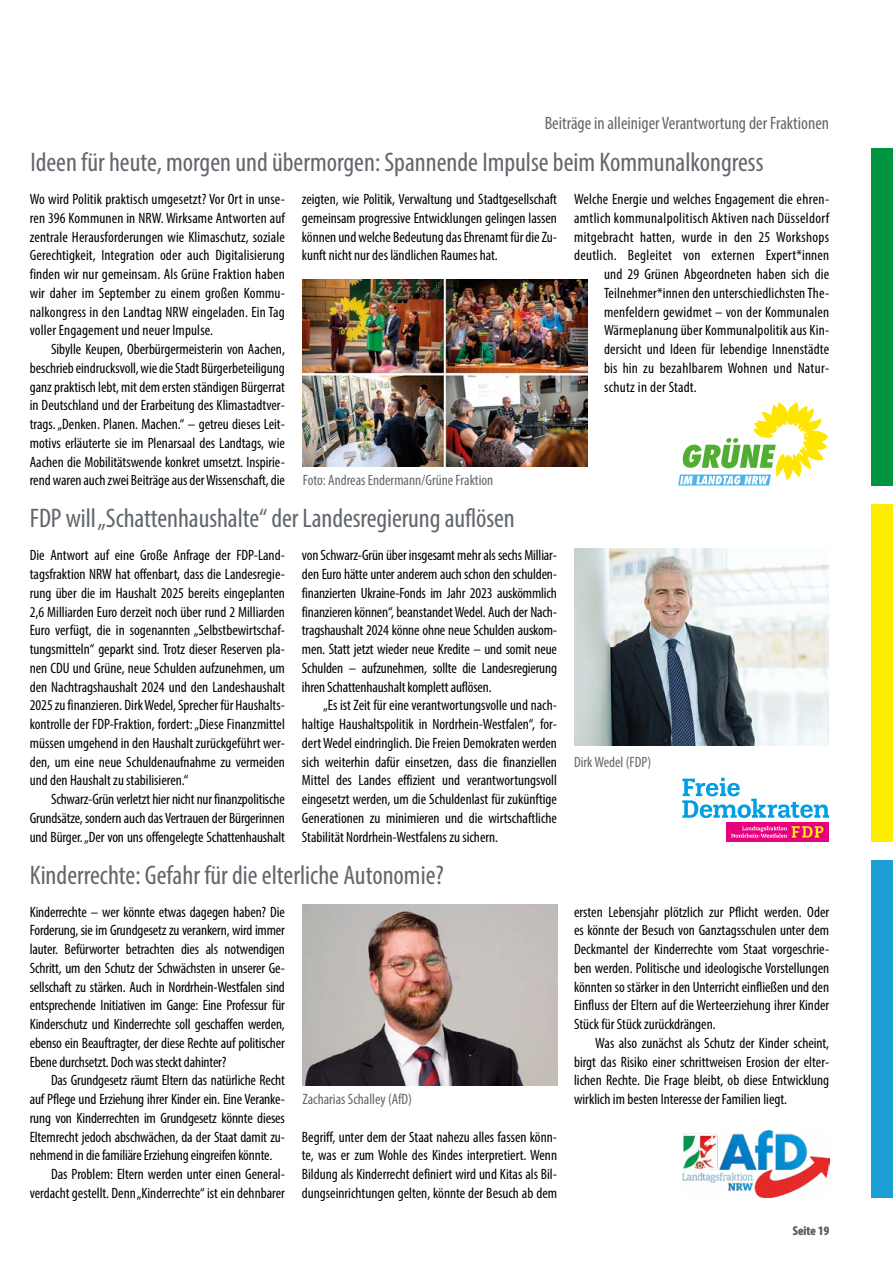
<style>
.page{position:relative;width:893px;height:1263px;background:#fff}
.page>*{position:absolute;margin:0;border:0;box-sizing:border-box;transform-origin:0 0}
.Überschrift_Ausschuss{font:condensed 27px "Myriad Pro";color:#62676c}
.Fließtext{font:condensed 18px "Myriad Pro";color:#62676c}
.Fraktionen_ohne_Einzug{font:condensed 15px/18.8px "Myriad Pro";color:#000;text-align:justify}
.Fraktionen_ohne_Einzug-2{font:condensed 15px "Myriad Pro";letter-spacing:.02em;color:#000}
.BU{font:condensed 15px "Myriad Pro";color:#62676c}
.Fraktionen_ohne_Einzug-3{font:condensed 15px "Myriad Pro";letter-spacing:.025em;color:#000}
.t1{font:700 condensed 12.75px "Myriad Pro";letter-spacing:.01em;color:#62676c}
</style>
<div class="page">
<div style="left:872px;top:860px;width:21px;height:338px;background:#1b9fd5"></div>
<div style="left:872px;top:148px;width:21px;height:337px;background:#009641"></div>
<div style="left:872px;top:504px;width:21px;height:338px;background:#ffed00"></div>
<svg style="left:682px;top:778px;width:147px;height:40px"></svg>
<div style="left:727px;top:822px;width:102px;height:20px;background:#e6007d"></div>
<svg style="left:731px;top:826px;width:92px;height:12px"></svg>
<svg style="left:678px;top:402px;width:150px;height:83px"></svg>
<img style="left:683px;top:1130px;width:146px;height:67px">
<img style="left:303px;top:279px;width:284px;height:188px">
<img style="left:302px;top:904px;width:255px;height:181px">
<img style="left:574px;top:548px;width:254px;height:198px">
<p class="Fließtext" style="left:545px;top:112px;width:286px">Beiträge in alleiniger Verantwortung der Fraktionen</p>
<p class="Überschrift_Ausschuss" style="left:30px;top:146px;width:735px">Ideen für heute, morgen und übermorgen: Spannende Impulse beim Kommunalkongress</p>
<p class="Fraktionen_ohne_Einzug" style="left:30px;top:189px;width:257px">Wo wird Politik praktisch umgesetzt? Vor Ort in unse&shy;ren 396 Kommunen in NRW. Wirksame Antworten auf zentrale Herausforderungen wie Klimaschutz, soziale Gerechtigkeit, Integration oder auch Digitalisierung finden wir nur gemeinsam. Als Grüne Fraktion haben wir daher im September zu einem großen Kommu&shy;nalkongress in den Landtag NRW eingeladen. Ein Tag voller Engagement und neuer Impulse.</p>
<p class="Fraktionen_ohne_Einzug" style="left:30px;top:339px;width:257px;text-indent:21px">Sibylle Keupen, Oberbürgermeisterin von Aachen, beschrieb eindrucksvoll, wie die Stadt Bürgerbeteiligung ganz praktisch lebt, mit dem ersten ständigen Bürgerrat in Deutschland und der Erarbeitung des Klimastadtver&shy;trags. „Denken. Planen. Machen.“ – getreu dieses Leit&shy;motivs erläuterte sie im Plenarsaal des Landtags, wie Aachen die Mobilitätswende konkret umsetzt. Inspirie&shy;rend waren auch zwei Beiträge aus der Wissenschaft, die</p>
<p class="Fraktionen_ohne_Einzug" style="left:302px;top:189px;width:257px">zeigten, wie Politik, Verwaltung und Stadtgesellschaft gemeinsam progressive Entwicklungen gelingen lassen können und welche Bedeutung das Ehrenamt für die Zu&shy;kunft nicht nur des ländlichen Raumes hat.</p>
<p class="Fraktionen_ohne_Einzug" style="left:574px;top:189px;width:257px">Welche Energie und welches Engagement die ehren-</p>
<p class="Fraktionen_ohne_Einzug-3" style="left:574px;top:209px;width:257px">amtlich kommunalpolitisch Aktiven nach Düsseldorf</p>
<p class="Fraktionen_ohne_Einzug-2" style="left:574px;top:227px;width:257px">mitgebracht hatten, wurde in den 25 Workshops</p>
<p class="Fraktionen_ohne_Einzug-2" style="left:574px;top:246px;width:257px">deutlich. Begleitet von externen Expert*innen</p>
<p class="Fraktionen_ohne_Einzug" style="left:604px;top:264px;width:227px">und 29 Grünen Abgeordneten haben sich die</p>
<p class="Fraktionen_ohne_Einzug" style="left:604px;top:283px;width:227px">Teilnehmer*innen den unterschiedlichsten The-</p>
<p class="Fraktionen_ohne_Einzug" style="left:604px;top:302px;width:227px">menfeldern gewidmet – von der Kommunalen</p>
<p class="Fraktionen_ohne_Einzug" style="left:604px;top:321px;width:227px">Wärmeplanung über Kommunalpolitik aus Kin-</p>
<p class="Fraktionen_ohne_Einzug" style="left:604px;top:339px;width:227px">dersicht und Ideen für lebendige Innenstädte</p>
<p class="Fraktionen_ohne_Einzug-2" style="left:604px;top:359px;width:227px">bis hin zu bezahlbarem Wohnen und Natur-</p>
<p class="Fraktionen_ohne_Einzug-2" style="left:604px;top:377px;width:94px">schutz in der Stadt.</p>
<p class="BU" style="left:303px;top:471px;width:192px">Foto: Andreas Endermann/Grüne Fraktion</p>
<p class="Überschrift_Ausschuss" style="left:30px;top:502px;width:487px">FDP will „Schattenhaushalte“ der Landesregierung auflösen</p>
<p class="Fraktionen_ohne_Einzug" style="left:30px;top:546px;width:257px">Die Antwort auf eine Große Anfrage der FDP-Land&shy;tagsfraktion NRW hat offenbart, dass die Landesregie&shy;rung über die im Haushalt 2025 bereits eingeplanten 2,6 Milliarden Euro derzeit noch über rund 2 Milliarden Euro verfügt, die in sogenannten „Selbstbewirtschaf&shy;tungsmitteln“ geparkt sind. Trotz dieser Reserven pla&shy;nen CDU und Grüne, neue Schulden aufzunehmen, um den Nachtragshaushalt 2024 und den Landeshaushalt 2025 zu finanzieren. Dirk Wedel, Sprecher für Haushalts&shy;kontrolle der FDP-Fraktion, fordert: „Diese Finanzmittel müssen umgehend in den Haushalt zurückgeführt wer&shy;den, um eine neue Schuldenaufnahme zu vermeiden und den Haushalt zu stabilisieren.“</p>
<p class="Fraktionen_ohne_Einzug" style="left:30px;top:789px;width:257px;text-indent:21px">Schwarz-Grün verletzt hier nicht nur finanzpolitische Grundsätze, sondern auch das Vertrauen der Bürgerinnen und Bürger. „Der von uns offengelegte Schattenhaushalt</p>
<p class="Fraktionen_ohne_Einzug" style="left:302px;top:546px;width:257px">von Schwarz-Grün über insgesamt mehr als sechs Milliar&shy;den Euro hätte unter anderem auch schon den schulden&shy;finanzierten Ukraine-Fonds im Jahr 2023 auskömmlich finanzieren können“, beanstandet Wedel. Auch der Nach&shy;tragshaushalt 2024 könne ohne neue Schulden auskom&shy;men. Statt jetzt wieder neue Kredite – und somit neue Schulden – aufzunehmen, sollte die Landesregierung ihren Schattenhaushalt komplett auflösen.</p>
<p class="Fraktionen_ohne_Einzug" style="left:302px;top:696px;width:257px;text-indent:21px">„Es ist Zeit für eine verantwortungsvolle und nach&shy;haltige Haushaltspolitik in Nordrhein-Westfalen“, for&shy;dert Wedel eindringlich. Die Freien Demokraten werden sich weiterhin dafür einsetzen, dass die finanziellen Mittel des Landes effizient und verantwortungsvoll eingesetzt werden, um die Schuldenlast für zukünftige Generationen zu minimieren und die wirtschaftliche Stabilität Nordrhein-Westfalens zu sichern.</p>
<p class="Überschrift_Ausschuss" style="left:30px;top:858px;width:416px">Kinderrechte: Gefahr für die elterliche Autonomie?</p>
<p class="Fraktionen_ohne_Einzug" style="left:30px;top:902px;width:257px">Kinderrechte – wer könnte etwas dagegen haben? Die Forderung, sie im Grundgesetz zu verankern, wird immer lauter. Befürworter betrachten dies als notwendigen Schritt, um den Schutz der Schwächsten in unserer Ge&shy;sellschaft zu stärken. Auch in Nordrhein-Westfalen sind entsprechende Initiativen im Gange: Eine Professur für Kinderschutz und Kinderrechte soll geschaffen werden, ebenso ein Beauftragter, der diese Rechte auf politischer Ebene durchsetzt. Doch was steckt dahinter?</p>
<p class="Fraktionen_ohne_Einzug" style="left:30px;top:1071px;width:257px;text-indent:21px">Das Grundgesetz räumt Eltern das natürliche Recht auf Pflege und Erziehung ihrer Kinder ein. Eine Veranke&shy;rung von Kinderrechten im Grundgesetz könnte dieses Elternrecht jedoch abschwächen, da der Staat damit zu&shy;nehmend in die familiäre Erziehung eingreifen könnte.</p>
<p class="Fraktionen_ohne_Einzug" style="left:30px;top:1164px;width:257px;text-align:right">Das Problem: Eltern werden unter einen General&shy;verdacht gestellt. Denn „Kinderrechte“ ist ein dehnbarer</p>
<p class="BU" style="left:302px;top:1090px;width:111px">Zacharias Schalley (AfD)</p>
<p class="Fraktionen_ohne_Einzug" style="left:302px;top:1127px;width:257px">Begriff, unter dem der Staat nahezu alles fassen könn&shy;te, was er zum Wohle des Kindes interpretiert. Wenn Bildung als Kinderrecht definiert wird und Kitas als Bil&shy;dungseinrichtungen gelten, könnte der Besuch ab dem</p>
<p class="BU" style="left:574px;top:752px;width:79px">Dirk Wedel (FDP)</p>
<p class="Fraktionen_ohne_Einzug" style="left:574px;top:902px;width:257px">ersten Lebensjahr plötzlich zur Pflicht werden. Oder es könnte der Besuch von Ganztagsschulen unter dem Deckmantel der Kinderrechte vom Staat vorgeschrie&shy;ben werden. Politische und ideologische Vorstellungen könnten so stärker in den Unterricht einfließen und den Einfluss der Eltern auf die Werteerziehung ihrer Kinder Stück für Stück zurückdrängen.</p>
<p class="Fraktionen_ohne_Einzug" style="left:574px;top:1033px;width:257px;text-indent:21px">Was also zunächst als Schutz der Kinder scheint, birgt das Risiko einer schrittweisen Erosion der elter&shy;lichen Rechte. Die Frage bleibt, ob diese Entwicklung wirklich im besten Interesse der Familien liegt.</p>
<p class="t1" style="left:793px;top:1222px;width:38px">Seite 19</p>
</div>
